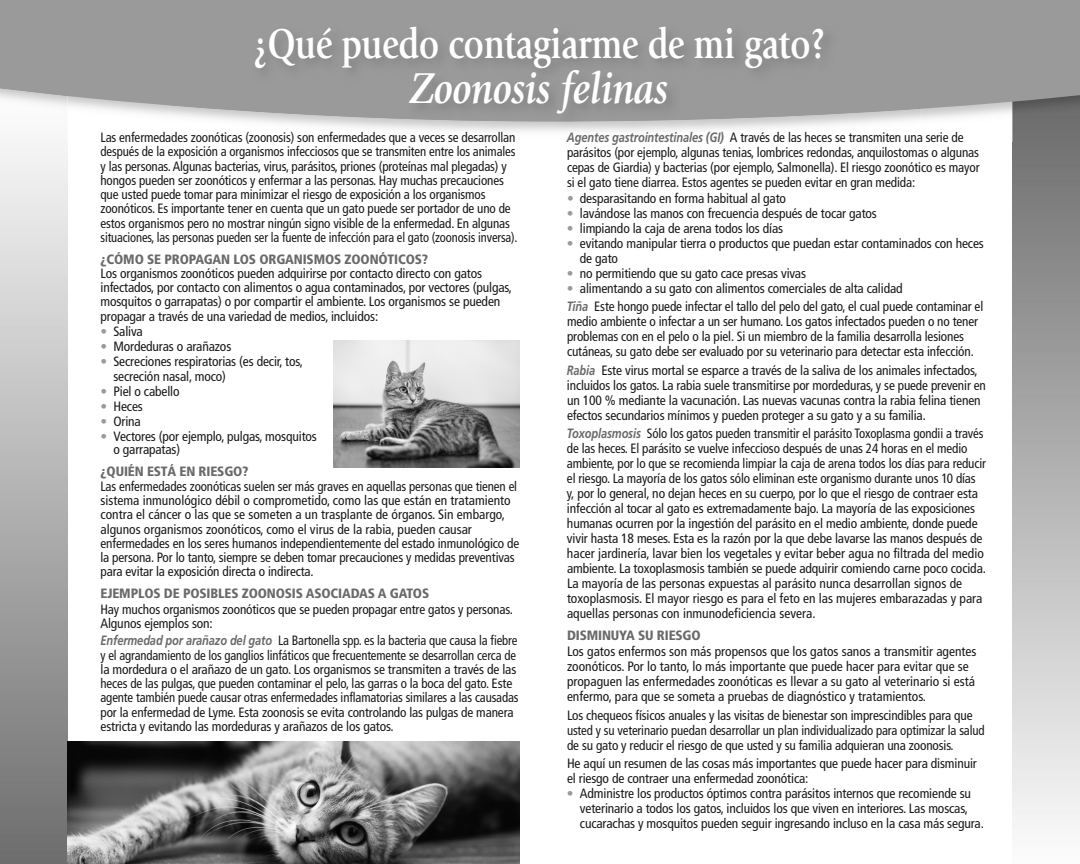
<style>
.page{position:relative;width:1080px;height:864px;background:#fff}
.page>*{position:absolute;margin:0;border:0;box-sizing:border-box;transform-origin:0 0}
.t1{font:italic 700 45px "Giovanni";letter-spacing:-.01em;color:#fff;scale:.88 1}
.t2{font:700 43.5px "Giovanni";letter-spacing:-.01em;color:#fff;scale:.8 1}
.t3{font:condensed 13.5px/15px "Frutiger";letter-spacing:-.01em;color:#191919}
.t4{font:condensed 13.5px/15px "Frutiger";letter-spacing:-.01em;color:#191919;scale:.95 1}
.t5{font:condensed 13.5px/14.2px "Frutiger";letter-spacing:-.01em;color:#191919;scale:.94 1}
.t6{font:condensed 13.5px/14.2px "Frutiger";letter-spacing:-.01em;color:#191919;scale:.96 1}
.t7{font:900 condensed 13.5px "Frutiger";letter-spacing:-.01em;color:#6a6a6a}
.s1{color:#9a9a9a}
.s2{font-weight:700;font-style:italic;font-stretch:normal;color:#6a6a6a}
</style>
<div class="page">
<img style="left:1012px;top:123px;width:68px;height:18px">
<svg style="left:0;top:0;width:1080px;height:123px;background:#9e9e9e"></svg>
<img style="left:0;top:96px;width:68px;height:768px">
<img style="left:0;top:88px;width:68px;height:8px">
<img style="left:170px;top:122px;width:751px;height:10px">
<img style="left:170px;top:16px;width:751px;height:106px">
<img style="left:68px;top:742px;width:452px;height:122px">
<img style="left:334px;top:341px;width:186px;height:127px">
<h2 class="t2" style="left:253px;top:27px;width:717px">¿Qué puedo contagiarme de mi gato?</h2>
<h1 class="t1" style="left:410px;top:71px;width:294px">Zoonosis felinas</h1>
<p class="t3" style="left:100px;top:131px;width:419px;line-height:14.2px">Las enfermedades zoonóticas (zoonosis) son enfermedades que a veces se desarrollan después de la exposición a organismos infecciosos que se transmiten entre los animales y las personas.Algunas bacterias, virus, parásitos, priones (proteínas mal plegadas) y hongos pueden ser zoonóticos y enfermar a las personas. Hay muchas precauciones que usted puede tomar para minimizar el riesgo de exposición a los organismos zoonóticos. Es importante tener en cuenta que un gato puede ser portador de uno de estos organismos pero no mostrar ningún signo visible de la enfermedad. En algunas situaciones, las personas pueden ser la fuente de infección para el gato (zoonosis inversa).</p>
<p class="t7" style="left:100px;top:253px;width:329px">¿CÓMO SE PROPAGAN LOS ORGANISMOS ZOONÓTICOS?</p>
<p class="t3" style="left:100px;top:267px;width:413px;line-height:14.2px">Los organismos zoonóticos pueden adquirirse por contacto directo con gatos infectados, por contacto con alimentos o agua contaminados, por vectores (pulgas, mosquitos o garrapatas) o por compartir el ambiente. Los organismos se pueden propagar a través de una variedad de medios, incluidos:</p>
<p class="t3" style="left:100px;top:324px;width:44px"><span class="s1">•</span> Saliva</p>
<p class="t3" style="left:100px;top:339px;width:132px"><span class="s1">•</span> Mordeduras o arañazos</p>
<p class="t3" style="left:113px;top:354px;width:191px;text-indent:-13px"><span class="s1">•</span> Secreciones respiratorias (es decir, tos, secreción nasal, moco)</p>
<p class="t3" style="left:100px;top:384px;width:81px"><span class="s1">•</span> Piel o cabello</p>
<p class="t3" style="left:100px;top:399px;width:44px"><span class="s1">•</span> Heces</p>
<p class="t3" style="left:100px;top:414px;width:42px"><span class="s1">•</span> Orina</p>
<p class="t3" style="left:113px;top:430px;width:205px;line-height:13.5px;text-indent:-13px"><span class="s1">•</span> Vectores (por ejemplo, pulgas, mosquitos o garrapatas)</p>
<p class="t7" style="left:100px;top:466px;width:150px">¿QUIÉN ESTÁ EN RIESGO?</p>
<p class="t6" style="left:100px;top:480px;width:438px">Las enfermedades zoonóticas suelen ser más graves en aquellas personas que tienen el sistema inmunológico débil o comprometido, como las que están en tratamiento contra el cáncer o las que se someten a un trasplante de órganos. Sin embargo, algunos organismos zoonóticos, como el virus de la rabia, pueden causar enfermedades en los seres humanos independientemente del estado inmunológico de la persona. Por lo tanto, siempre se deben tomar precauciones y medidas preventivas para evitar la exposición directa o indirecta.</p>
<p class="t7" style="left:100px;top:588px;width:330px">EJEMPLOS DE POSIBLES ZOONOSIS ASOCIADAS A GATOS</p>
<p class="t3" style="left:100px;top:603px;width:414px;line-height:14.2px">Hay muchos organismos zoonóticos que se pueden propagar entre gatos y personas.<br>Algunos ejemplos son:</p>
<p class="t5" style="left:100px;top:635px;width:446px"><span class="s2">Enfermedad por arañazo del gato</span> La Bartonella spp. es la bacteria que causa la fiebre y el agrandamiento de los ganglios linfáticos que frecuentemente se desarrollan cerca de la mordedura o el arañazo de un gato. Los organismos se transmiten a través de las heces de las pulgas, que pueden contaminar el pelo, las garras o la boca del gato. Este agente también puede causar otras enfermedades inflamatorias similares a las causadas por la enfermedad de Lyme. Esta zoonosis se evita controlando las pulgas de manera estricta y evitando las mordeduras y arañazos de los gatos.</p>
<p class="t3" style="left:567px;top:131px;width:414px"><span class="s2">Agentes gastrointestinales (GI)</span> A través de las heces se transmiten una serie de parásitos (por ejemplo, algunas tenias, lombrices redondas, anquilostomas o algunas cepas de Giardia) y bacterias (por ejemplo, Salmonella). El riesgo zoonótico es mayor si el gato tiene diarrea. Estos agentes se pueden evitar en gran medida:</p>
<p class="t3" style="left:567px;top:192px;width:221px"><span class="s1">•</span> desparasitando en forma habitual al gato</p>
<p class="t3" style="left:567px;top:207px;width:311px"><span class="s1">•</span> lavándose las manos con frecuencia después de tocar gatos</p>
<p class="t3" style="left:567px;top:222px;width:218px"><span class="s1">•</span> limpiando la caja de arena todos los días</p>
<p class="t3" style="left:580px;top:237px;width:405px;text-indent:-13px"><span class="s1">•</span> evitando manipular tierra o productos que puedan estar contaminados con heces de gato</p>
<p class="t3" style="left:567px;top:267px;width:241px"><span class="s1">•</span> no permitiendo que su gato cace presas vivas</p>
<p class="t3" style="left:567px;top:280px;width:418px;line-height:18px"><span class="s1">•</span> alimentando a su gato con alimentos comerciales de alta calidad<br><span class="s2">Tiña</span> Este hongo puede infectar el tallo del pelo del gato, el cual puede contaminar el</p>
<p class="t3" style="left:567px;top:315px;width:413px">medio ambiente o infectar a un ser humano. Los gatos infectados pueden o no tener problemas con en el pelo o la piel. Si un miembro de la familia desarrolla lesiones cutáneas, su gato debe ser evaluado por su veterinario para detectar esta infección.</p>
<p class="t3" style="left:567px;top:364px;width:420px"><span class="s2">Rabia</span> Este virus mortal se esparce a través de la saliva de los animales infectados, incluidos los gatos. La rabia suele transmitirse por mordeduras, y se puede prevenir en un 100 % mediante la vacunación. Las nuevas vacunas contra la rabia felina tienen efectos secundarios mínimos y pueden proteger a su gato y a su familia.</p>
<p class="t4" style="left:567px;top:427px;width:443px"><span class="s2">Toxoplasmosis</span> Sólo los gatos pueden transmitir el parásito Toxoplasma gondii a través de las heces. El parásito se vuelve infeccioso después de unas 24 horas en el medio ambiente, por lo que se recomienda limpiar la caja de arena todos los días para reducir el riesgo. La mayoría de los gatos sólo eliminan este organismo durante unos 10 días y, por lo general, no dejan heces en su cuerpo, por lo que el riesgo de contraer esta infección al tocar al gato es extremadamente bajo. La mayoría de las exposiciones humanas ocurren por la ingestión del parásito en el medio ambiente, donde puede vivir hasta 18 meses. Esta es la razón por la que debe lavarse las manos después de hacer jardinería, lavar bien los vegetales y evitar beber agua no filtrada del medio ambiente. La toxoplasmosis también se puede adquirir comiendo carne poco cocida.<br>La mayoría de las personas expuestas al parásito nunca desarrollan signos de toxoplasmosis. El mayor riesgo es para el feto en las mujeres embarazadas y para aquellas personas con inmunodeficiencia severa.</p>
<p class="t7" style="left:567px;top:630px;width:135px">DISMINUYA SU RIESGO</p>
<p class="t3" style="left:567px;top:645px;width:411px">Los gatos enfermos son más propensos que los gatos sanos a transmitir agentes zoonóticos. Por lo tanto, lo más importante que puede hacer para evitar que se propaguen las enfermedades zoonóticas es llevar a su gato al veterinario si está enfermo, para que se someta a pruebas de diagnóstico y tratamientos.</p>
<p class="t3" style="left:567px;top:709px;width:419px">Los chequeos físicos anuales y las visitas de bienestar son imprescindibles para que usted y su veterinario puedan desarrollar un plan individualizado para optimizar la salud de su gato y reducir el riesgo de que usted y su familia adquieran una zoonosis.</p>
<p class="t3" style="left:567px;top:757px;width:411px">He aquí un resumen de las cosas más importantes que puede hacer para disminuir el riesgo de contraer una enfermedad zoonótica:</p>
<p class="t3" style="left:580px;top:787px;width:405px;text-indent:-13px"><span class="s1">•</span> Administre los productos óptimos contra parásitos internos que recomiende su veterinario a todos los gatos, incluidos los que viven en interiores. Las moscas, cucarachas y mosquitos pueden seguir ingresando incluso en la casa más segura.</p>
</div>
